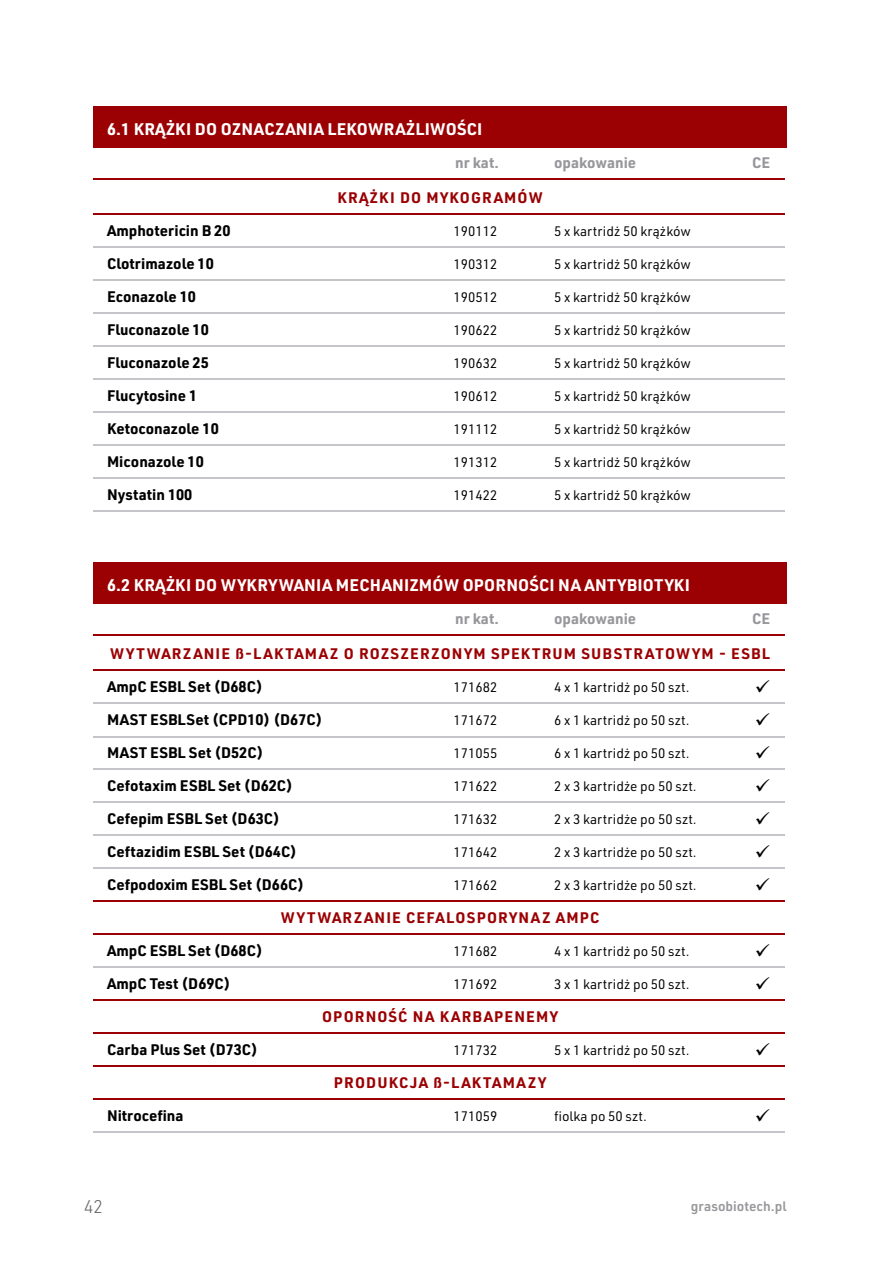
<style>
.page{position:relative;width:893px;height:1263px;background:#fff}
.page>*{position:absolute;margin:0;border:0;box-sizing:border-box;transform-origin:0 0}
.t1{font:300 18px "URWDIN";color:#68676c}
.t2{font:700 16.5px "URWDIN";letter-spacing:.01em;color:#fff}
.t3{font:700 15px "URWDIN";color:#000}
.t4{font:700 15px "URWDIN";letter-spacing:.075em;color:#9b0003}
.t5{font:700 15px "URWDIN";color:#98989c}
.t6{font:13.5px "URWDIN";color:#000}
.t7{font:600 13.5px "URWDIN";color:#98989c}
</style>
<div class="page">
<hr style="left:94px;top:669px;width:691px;height:1px;background:#9b0003">
<hr style="left:94px;top:702px;width:691px;height:1px;background:#c3c5c8">
<hr style="left:94px;top:736px;width:691px;height:2px;background:#c3c5c8">
<hr style="left:94px;top:768px;width:691px;height:1px;background:#c3c5c8">
<hr style="left:94px;top:801px;width:691px;height:1px;background:#c3c5c8">
<hr style="left:94px;top:834px;width:691px;height:1px;background:#c3c5c8">
<hr style="left:94px;top:867px;width:691px;height:1px;background:#c3c5c8">
<hr style="left:94px;top:900px;width:691px;height:1px;background:#9b0003">
<hr style="left:94px;top:933px;width:691px;height:1px;background:#9b0003">
<hr style="left:94px;top:966px;width:691px;height:1px;background:#c3c5c8">
<hr style="left:94px;top:999px;width:691px;height:1px;background:#9b0003">
<hr style="left:94px;top:1032px;width:691px;height:1px;background:#9b0003">
<hr style="left:94px;top:1065px;width:691px;height:1px;background:#9b0003">
<hr style="left:94px;top:1098px;width:691px;height:1px;background:#9b0003">
<hr style="left:94px;top:1131px;width:691px;height:1px;background:#c3c5c8">
<hr style="left:94px;top:213px;width:691px;height:2px;background:#9b0003">
<hr style="left:94px;top:246px;width:691px;height:2px;background:#c3c5c8">
<hr style="left:94px;top:279px;width:691px;height:2px;background:#c3c5c8">
<hr style="left:94px;top:312px;width:691px;height:2px;background:#c3c5c8">
<hr style="left:94px;top:345px;width:691px;height:2px;background:#c3c5c8">
<hr style="left:94px;top:378px;width:691px;height:2px;background:#c3c5c8">
<hr style="left:94px;top:411px;width:691px;height:2px;background:#c3c5c8">
<hr style="left:94px;top:444px;width:691px;height:2px;background:#c3c5c8">
<hr style="left:94px;top:477px;width:691px;height:2px;background:#c3c5c8">
<hr style="left:94px;top:510px;width:691px;height:2px;background:#c3c5c8">
<div style="left:94px;top:563px;width:693px;height:41px;background:#9b0003"></div>
<hr style="left:94px;top:634px;width:691px;height:2px;background:#9b0003">
<div style="left:94px;top:106px;width:693px;height:41px;background:#9b0003"></div>
<hr style="left:94px;top:178px;width:691px;height:2px;background:#9b0003">
<p class="t2" style="left:107px;top:117px;width:377px">6.1 KRĄŻKI DO OZNACZANIA LEKOWRAŻLIWOŚCI</p>
<p class="t5" style="left:455px;top:152px;width:45px">nr kat.</p>
<p class="t5" style="left:554px;top:152px;width:84px">opakowanie</p>
<p class="t5" style="left:752px;top:152px;width:20px">CE</p>
<p class="t4" style="left:337px;top:187px;width:207px">KRĄŻKI DO MYKOGRAMÓW</p>
<p class="t3" style="left:107px;top:220px;width:125px">Amphotericin B 20</p>
<p class="t6" style="left:454px;top:222px;width:45px">190112</p>
<p class="t6" style="left:554px;top:222px;width:138px">5 x kartridż 50 krążków</p>
<p class="t3" style="left:107px;top:253px;width:108px">Clotrimazole 10</p>
<p class="t6" style="left:454px;top:255px;width:45px">190312</p>
<p class="t6" style="left:554px;top:255px;width:138px">5 x kartridż 50 krążków</p>
<p class="t3" style="left:107px;top:286px;width:90px">Econazole 10</p>
<p class="t6" style="left:454px;top:288px;width:45px">190512</p>
<p class="t6" style="left:554px;top:288px;width:138px">5 x kartridż 50 krążków</p>
<p class="t3" style="left:107px;top:319px;width:103px">Fluconazole 10</p>
<p class="t6" style="left:454px;top:321px;width:45px">190622</p>
<p class="t6" style="left:554px;top:321px;width:138px">5 x kartridż 50 krążków</p>
<p class="t3" style="left:107px;top:352px;width:103px">Fluconazole 25</p>
<p class="t6" style="left:454px;top:354px;width:45px">190632</p>
<p class="t6" style="left:554px;top:354px;width:138px">5 x kartridż 50 krążków</p>
<p class="t3" style="left:107px;top:385px;width:92px">Flucytosine 1</p>
<p class="t6" style="left:454px;top:387px;width:45px">190612</p>
<p class="t6" style="left:554px;top:387px;width:138px">5 x kartridż 50 krążków</p>
<p class="t3" style="left:107px;top:418px;width:113px">Ketoconazole 10</p>
<p class="t6" style="left:454px;top:420px;width:45px">191112</p>
<p class="t6" style="left:554px;top:420px;width:138px">5 x kartridż 50 krążków</p>
<p class="t3" style="left:107px;top:451px;width:98px">Miconazole 10</p>
<p class="t6" style="left:454px;top:453px;width:45px">191312</p>
<p class="t6" style="left:554px;top:453px;width:138px">5 x kartridż 50 krążków</p>
<p class="t3" style="left:107px;top:484px;width:87px">Nystatin 100</p>
<p class="t6" style="left:454px;top:486px;width:45px">191422</p>
<p class="t6" style="left:554px;top:486px;width:138px">5 x kartridż 50 krążków</p>
<p class="t2" style="left:107px;top:574px;width:584px">6.2 KRĄŻKI DO WYKRYWANIA MECHANIZMÓW OPORNOŚCI NA ANTYBIOTYKI</p>
<p class="t5" style="left:455px;top:608px;width:45px">nr kat.</p>
<p class="t5" style="left:554px;top:608px;width:84px">opakowanie</p>
<p class="t5" style="left:752px;top:608px;width:20px">CE</p>
<p class="t4" style="left:110px;top:643px;width:662px">WYTWARZANIE ß-LAKTAMAZ O ROZSZERZONYM SPEKTRUM SUBSTRATOWYM - ESBL</p>
<p class="t3" style="left:107px;top:676px;width:157px">AmpC ESBL Set (D68C)</p>
<p class="t6" style="left:454px;top:678px;width:45px">171682</p>
<p class="t6" style="left:554px;top:678px;width:137px">4 x 1 kartridż po 50 szt.</p>
<p class="t3" style="left:107px;top:709px;width:217px">MAST ESBLSet (CPD10) (D67C)</p>
<p class="t6" style="left:454px;top:711px;width:45px">171672</p>
<p class="t6" style="left:554px;top:711px;width:137px">6 x 1 kartridż po 50 szt.</p>
<p class="t3" style="left:107px;top:742px;width:158px">MAST ESBL Set (D52C)</p>
<p class="t6" style="left:454px;top:744px;width:45px">171055</p>
<p class="t6" style="left:554px;top:744px;width:137px">6 x 1 kartridż po 50 szt.</p>
<p class="t3" style="left:107px;top:775px;width:187px">Cefotaxim ESBL Set (D62C)</p>
<p class="t6" style="left:454px;top:777px;width:45px">171622</p>
<p class="t6" style="left:554px;top:777px;width:144px">2 x 3 kartridże po 50 szt.</p>
<p class="t3" style="left:107px;top:808px;width:174px">Cefepim ESBL Set (D63C)</p>
<p class="t6" style="left:454px;top:810px;width:45px">171632</p>
<p class="t6" style="left:554px;top:810px;width:144px">2 x 3 kartridże po 50 szt.</p>
<p class="t3" style="left:107px;top:841px;width:192px">Ceftazidim ESBL Set (D64C)</p>
<p class="t6" style="left:454px;top:843px;width:45px">171642</p>
<p class="t6" style="left:554px;top:843px;width:144px">2 x 3 kartridże po 50 szt.</p>
<p class="t3" style="left:107px;top:874px;width:199px">Cefpodoxim ESBL Set (D66C)</p>
<p class="t6" style="left:454px;top:876px;width:45px">171662</p>
<p class="t6" style="left:554px;top:876px;width:144px">2 x 3 kartridże po 50 szt.</p>
<p class="t4" style="left:281px;top:907px;width:320px">WYTWARZANIE CEFALOSPORYNAZ AMPC</p>
<p class="t3" style="left:107px;top:940px;width:157px">AmpC ESBL Set (D68C)</p>
<p class="t6" style="left:454px;top:942px;width:45px">171682</p>
<p class="t6" style="left:554px;top:942px;width:137px">4 x 1 kartridż po 50 szt.</p>
<p class="t3" style="left:107px;top:973px;width:125px">AmpC Test (D69C)</p>
<p class="t6" style="left:454px;top:975px;width:45px">171692</p>
<p class="t6" style="left:554px;top:975px;width:137px">3 x 1 kartridż po 50 szt.</p>
<p class="t4" style="left:322px;top:1006px;width:237px">OPORNOŚĆ NA KARBAPENEMY</p>
<p class="t3" style="left:107px;top:1039px;width:152px">Carba Plus Set (D73C)</p>
<p class="t6" style="left:454px;top:1041px;width:45px">171732</p>
<p class="t6" style="left:554px;top:1041px;width:137px">5 x 1 kartridż po 50 szt.</p>
<p class="t4" style="left:334px;top:1072px;width:214px">PRODUKCJA ß-LAKTAMAZY</p>
<p class="t3" style="left:107px;top:1105px;width:78px">Nitrocefina</p>
<p class="t6" style="left:454px;top:1107px;width:45px">171059</p>
<p class="t6" style="left:554px;top:1107px;width:94px">fiolka po 50 szt.</p>
<h1 class="t1" style="left:84px;top:1195px;width:21px">42</h1>
<p class="t7" style="left:691px;top:1197px;width:97px">grasobiotech.pl</p>
</div>
